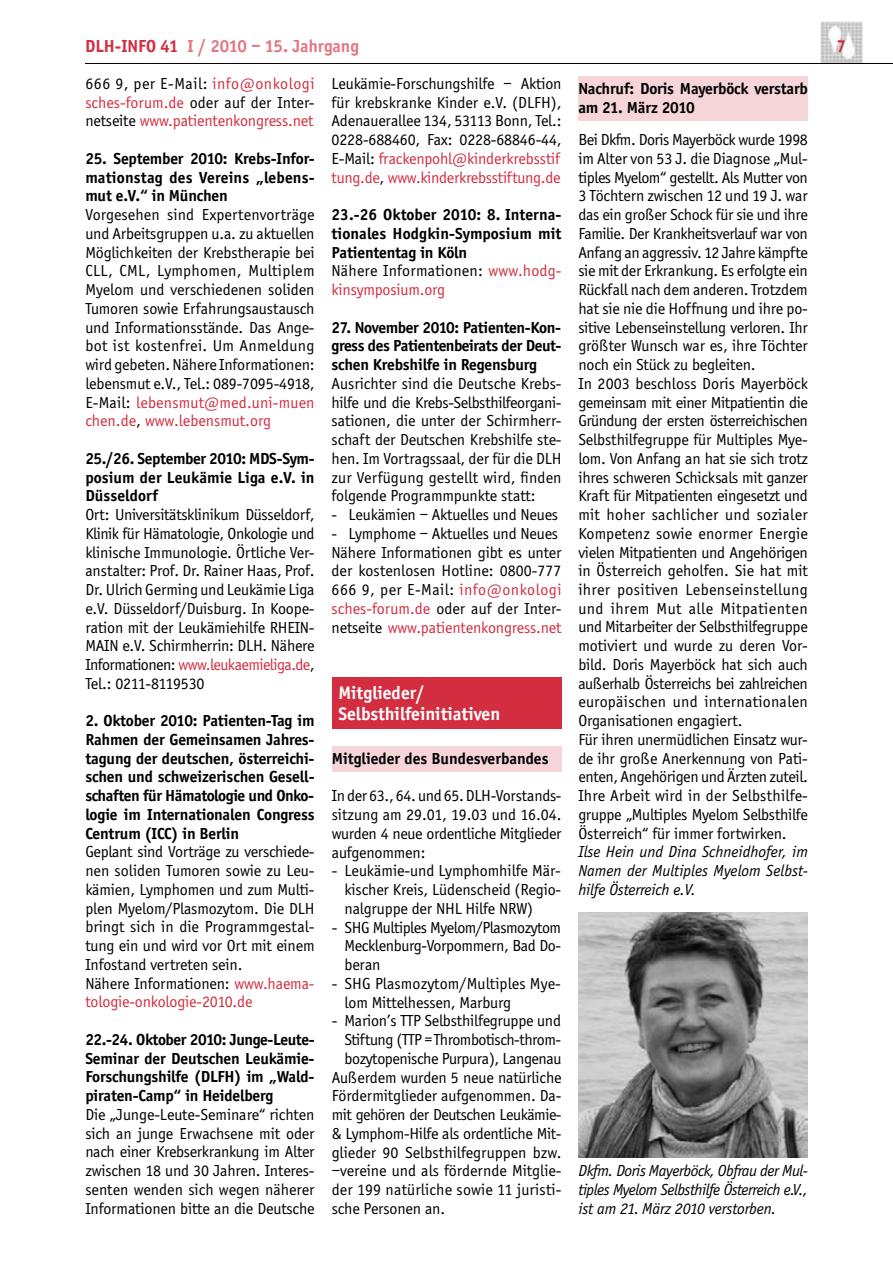
<style>
.page{position:relative;width:893px;height:1263px;background:#fff}
.page>*{position:absolute;margin:0;border:0;box-sizing:border-box;transform-origin:0 0}
.t1{font:700 18.75px/21px "Officina Sans";color:#fff}
.t2{font:700 18px "Officina Sans";color:#e27783}
.t3{font:700 18px "Officina Sans";color:#d22e40}
.t4{font:16.5px/18.8px "Officina Sans";letter-spacing:-.01em;color:#000;text-align:justify}
.t5{font:700 16.5px/18.8px "Officina Sans";letter-spacing:-.01em;color:#000;text-align:justify}
.t6{font:italic 16.5px/18.8px "Officina Sans";letter-spacing:-.01em;color:#000;text-align:justify}
.t7{font:16.5px/18.8px "Officina Sans";letter-spacing:-.01em;color:#d22e40;text-align:justify}
.t8{font:16.5px "Officina Sans";letter-spacing:-.03em;color:#000}
.t9{font:16.5px "Officina Sans";letter-spacing:.01em;color:#000}
.s1{color:#d22e40}
.s2{font-weight:400}
.s3{font-weight:400;color:#d22e40}
.s4{color:#000}
</style>
<div class="page">
<img style="left:820px;top:21px;width:42px;height:42px">
<hr style="left:85px;top:63px;width:808px;height:1px;background:#000">
<div style="left:578px;top:76px;width:230px;height:45px;background:#f6d5d9"></div>
<div style="left:332px;top:746px;width:229px;height:26px;background:#f6d5d9"></div>
<div style="left:332px;top:678px;width:229px;height:51px;background:#d22e40"></div>
<img style="left:578px;top:912px;width:230px;height:245px">
<p class="t2" style="left:85px;top:35px;width:275px"><span class="s1">DLH-INFO 41</span> I / 2010 – 15. Jahrgang</p>
<p class="t4" style="left:332px;top:74px;width:231px">Leukämie-Forschungshilfe – Aktion für krebskranke Kinder e.V. (DLFH), Adenauerallee 134, 53113 Bonn, Tel.:<br>0228-688460, Fax: 0228-68846-44, E-Mail: <span class="s1">frackenpohl@kinderkrebsstif tung.de</span>, <span class="s1">www.kinderkrebsstiftung.de</span></p>
<p class="t5" style="left:332px;top:205px;width:231px;text-align:left">23.-26 Oktober 2010: 8. Interna&shy;tionales Hodgkin-Symposium mit<br>Patiententag in Köln<br><span class="s2">Nähere Informationen:</span> <span class="s3">www.hodg&shy;kinsymposium.org</span></p>
<p class="t5" style="left:332px;top:318px;width:231px">27. November 2010: Patienten-Kon&shy;gress des Patientenbeirats der Deut&shy;schen Krebshilfe in Regensburg</p>
<p class="t4" style="left:332px;top:374px;width:231px">Ausrichter sind die Deutsche Krebs&shy;hilfe und die Krebs-Selbsthilfeorgani&shy;sationen, die unter der Schirmherr&shy;schaft der Deutschen Krebshilfe ste&shy;hen. Im Vortragssaal, der für die DLH zur Verfügung gestellt wird, finden folgende Programmpunkte statt:</p>
<p class="t4" style="left:332px;top:505px;width:228px">- Leukämien – Aktuelles und Neues</p>
<p class="t4" style="left:332px;top:524px;width:231px;text-align:left">- Lymphome – Aktuelles und Neues Nähere Informationen gibt es unter der kostenlosen Hotline: 0800-777<br>666 9, per E-Mail: <span class="s1">info@onkologi sches-forum.de</span> oder auf der Inter&shy;netseite <span class="s1">www.patientenkongress.net</span></p>
<p class="t7" style="left:85px;top:74px;width:231px"><span class="s4">666 9, per E-Mail:</span> info@onkologi sches-forum.de <span class="s4">oder auf der Inter&shy;netseite</span> www.patientenkongress.net</p>
<p class="t5" style="left:85px;top:149px;width:231px">25. September 2010: Krebs-Infor&shy;mationstag des Vereins „lebens&shy;mut e.V.“ in München</p>
<p class="t4" style="left:85px;top:205px;width:231px">Vorgesehen sind Expertenvorträge und Arbeitsgruppen u.a. zu aktuellen Möglichkeiten der Krebstherapie bei CLL, CML, Lymphomen, Multiplem Myelom und verschiedenen soliden Tumoren sowie Erfahrungsaustausch und Informationsstände. Das Ange&shy;bot ist kostenfrei. Um Anmeldung wird gebeten. Nähere Informationen: lebensmut e.V., Tel.: 089-7095-4918, E-Mail: <span class="s1">lebensmut@med.uni-muen chen.de</span>, <span class="s1">www.lebensmut.org</span></p>
<p class="t5" style="left:85px;top:449px;width:231px">25./26. September 2010: MDS-Sym&shy;posium der Leukämie Liga e.V. in Düsseldorf</p>
<p class="t4" style="left:85px;top:505px;width:231px">Ort: Universitätsklinikum Düsseldorf, Klinik für Hämatologie, Onkologie und klinische Immunologie. Örtliche Ver&shy;anstalter: Prof. Dr. Rainer Haas, Prof.<br>Dr. Ulrich Germing und Leukämie Liga e.V. Düsseldorf/Duisburg. In Koope&shy;ration mit der Leukämiehilfe RHEIN-MAIN e.V. Schirmherrin: DLH. Nähere Informationen: <span class="s1">www.leukaemieliga.de</span>, Tel.: 0211-8119530</p>
<p class="t5" style="left:85px;top:711px;width:231px">2. Oktober 2010: Patienten-Tag im Rahmen der Gemeinsamen Jahres&shy;tagung der deutschen, österreichi&shy;schen und schweizerischen Gesell&shy;schaften für Hämatologie und Onko&shy;logie im Internationalen Congress Centrum (ICC) in Berlin</p>
<p class="t4" style="left:85px;top:843px;width:231px;text-align:left">Geplant sind Vorträge zu verschiede&shy;nen soliden Tumoren sowie zu Leu&shy;kämien, Lymphomen und zum Multi&shy;plen Myelom/Plasmozytom. Die DLH bringt sich in die Programmgestal&shy;tung ein und wird vor Ort mit einem Infostand vertreten sein.<br>Nähere Informationen: <span class="s1">www.haema&shy;tologie-onkologie-2010.de</span></p>
<p class="t5" style="left:85px;top:1030px;width:231px">22.-24. Oktober 2010: Junge-Leute-Seminar der Deutschen Leukämie-Forschungshilfe (DLFH) im „Wald&shy;piraten-Camp“ in Heidelberg</p>
<p class="t4" style="left:85px;top:1105px;width:231px">Die „Junge-Leute-Seminare“ richten sich an junge Erwachsene mit oder nach einer Krebserkrankung im Alter zwischen 18 und 30 Jahren. Interes&shy;senten wenden sich wegen näherer Informationen bitte an die Deutsche</p>
<p class="t1" style="left:338px;top:682px;width:163px">Mitglieder/<br>Selbsthilfeinitiativen</p>
<p class="t5" style="left:332px;top:749px;width:218px">Mitglieder des Bundesverbandes</p>
<p class="t4" style="left:332px;top:787px;width:231px">In der 63., 64. und 65. DLH-Vorstands&shy;sitzung am 29.01, 19.03 und 16.04. wurden 4 neue ordentliche Mitglieder aufgenommen:</p>
<p class="t4" style="left:344px;top:862px;width:218px;text-indent:-13px">- Leukämie-und Lymphomhilfe Mär&shy;kischer Kreis, Lüdenscheid (Regio&shy;nalgruppe der NHL Hilfe NRW)</p>
<p class="t4" style="left:344px;top:918px;width:218px;text-indent:-13px">- SHG Multiples Myelom/Plasmozytom Mecklenburg-Vorpommern, Bad Do&shy;beran</p>
<p class="t4" style="left:344px;top:974px;width:218px;text-indent:-13px">- SHG Plasmozytom/Multiples Mye&shy;lom Mittelhessen, Marburg</p>
<p class="t4" style="left:332px;top:1011px;width:231px">- Marion’s TTP Selbsthilfegruppe und</p>
<p class="t8" style="left:344px;top:1030px;width:218px">Stiftung (TTP = Thrombotisch-throm-</p>
<p class="t4" style="left:344px;top:1049px;width:219px">bozytopenische Purpura), Langenau</p>
<p class="t4" style="left:332px;top:1068px;width:231px">Außerdem wurden 5 neue natürliche</p>
<p class="t4" style="left:332px;top:1087px;width:231px">Fördermitglieder aufgenommen. Da-</p>
<p class="t8" style="left:332px;top:1105px;width:231px">mit gehören der Deutschen Leukämie-</p>
<p class="t4" style="left:332px;top:1124px;width:231px">&amp; Lymphom-Hilfe als ordentliche Mit-</p>
<p class="t4" style="left:332px;top:1143px;width:231px">glieder 90 Selbsthilfegruppen bzw.</p>
<p class="t4" style="left:332px;top:1162px;width:231px">–vereine und als fördernde Mitglie-</p>
<p class="t9" style="left:332px;top:1180px;width:231px">der 199 natürliche sowie 11 juristi-</p>
<p class="t4" style="left:332px;top:1199px;width:115px">sche Personen an.</p>
<p class="t5" style="left:578px;top:79px;width:231px">Nachruf: Doris Mayerböck verstarb am 21. März 2010</p>
<p class="t4" style="left:578px;top:130px;width:231px;text-align:left">Bei Dkfm. Doris Mayerböck wurde 1998 im Alter von 53 J. die Diagnose „Mul&shy;tiples Myelom“ gestellt. Als Mutter von 3 Töchtern zwischen 12 und 19 J. war das ein großer Schock für sie und ihre Familie. Der Krankheitsverlauf war von Anfang an aggressiv. 12 Jahre kämpfte sie mit der Erkrankung. Es erfolgte ein Rückfall nach dem anderen. Trotzdem hat sie nie die Hoffnung und ihre po&shy;sitive Lebenseinstellung verloren. Ihr größter Wunsch war es, ihre Töchter noch ein Stück zu begleiten.<br>In 2003 beschloss Doris Mayerböck gemeinsam mit einer Mitpatientin die Gründung der ersten österreichischen Selbsthilfegruppe für Multiples Mye&shy;lom. Von Anfang an hat sie sich trotz ihres schweren Schicksals mit ganzer Kraft für Mitpatienten eingesetzt und mit hoher sachlicher und sozialer Kompetenz sowie enormer Energie vielen Mitpatienten und Angehörigen in Österreich geholfen. Sie hat mit ihrer positiven Lebenseinstellung und ihrem Mut alle Mitpatienten und Mitarbeiter der Selbsthilfegruppe motiviert und wurde zu deren Vor&shy;bild. Doris Mayerböck hat sich auch außerhalb Österreichs bei zahlreichen europäischen und internationalen Organisationen engagiert.<br>Für ihren unermüdlichen Einsatz wur&shy;de ihr große Anerkennung von Pati&shy;enten, Angehörigen und Ärzten zuteil.<br>Ihre Arbeit wird in der Selbsthilfe&shy;gruppe „Multiples Myelom Selbsthilfe Österreich“ für immer fortwirken.</p>
<p class="t6" style="left:578px;top:843px;width:231px">Ilse Hein und Dina Schneidhofer, im Namen der Multiples Myelom Selbst&shy;hilfe Österreich e.V.</p>
<p class="t6" style="left:578px;top:1162px;width:231px">Dkfm. Doris Mayerböck, Obfrau der Mul&shy;tiples Myelom Selbsthilfe Österreich e.V., ist am 21. März 2010 verstorben.</p>
<p class="t3" style="left:837px;top:35px;width:11px">7</p>
</div>
